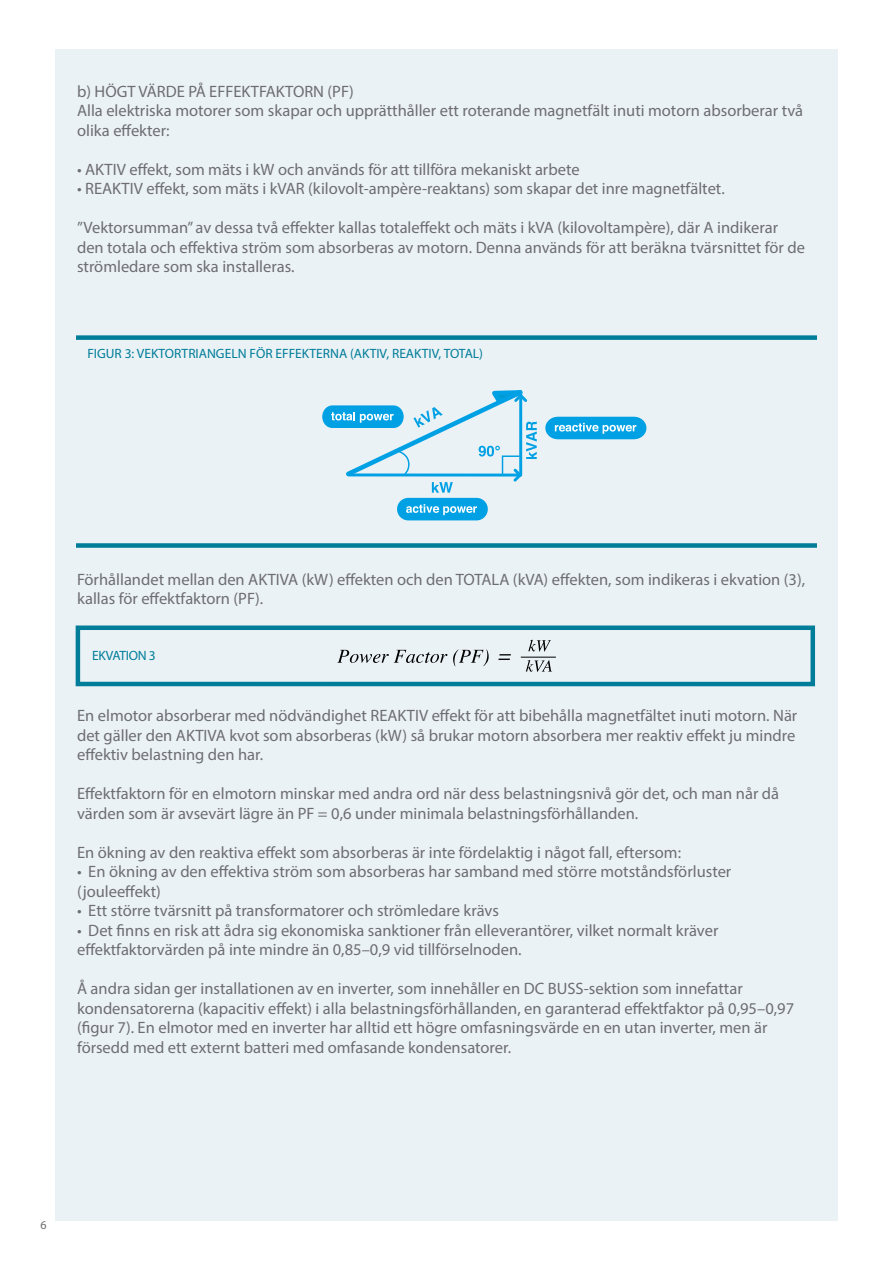
<style>
.page{position:relative;width:893px;height:1263px;background:#fff}
.page>*{position:absolute;margin:0;border:0;box-sizing:border-box;transform-origin:0 0}
.t1{font:16.5px/19.5px "Myriad Pro";color:#6d6e71}
.t2{font:13.5px "Myriad Pro";color:#007d99}
.t3{font:13.5px "Myriad Pro";letter-spacing:-.02em;color:#007d99}
.t4{font:12px "Myriad Pro";color:#6d6e71}
</style>
<div class="page">
<div style="left:55px;top:49px;width:782px;height:1171px;background:#ebf2f6"></div>
<div style="left:322px;top:405px;width:82px;height:23px;background:#00a1e4;border-radius:11px"></div>
<svg style="left:545px;top:417px;width:101px;height:22px;background:#2cb1e8"></svg>
<div style="left:397px;top:498px;width:91px;height:22px;background:#00a1e4;border-radius:11px"></div>
<svg style="left:406px;top:504px;width:71px;height:11px"></svg>
<svg style="left:331px;top:390px;width:206px;height:103px"></svg>
<div style="left:76px;top:335px;width:741px;height:5px;background:#007d99"></div>
<div style="left:76px;top:543px;width:741px;height:5px;background:#007d99"></div>
<div style="left:76px;top:625px;width:739px;height:61px;border:4px solid #007d99"></div>
<svg style="left:337px;top:650px;width:110px;height:13px"></svg>
<svg style="left:453px;top:649px;width:36px;height:17px"></svg>
<svg style="left:498px;top:654px;width:13px;height:6px"></svg>
<svg style="left:528px;top:640px;width:23px;height:11px"></svg>
<svg style="left:526px;top:660px;width:26px;height:12px"></svg>
<hr style="left:521px;top:657px;width:35px;height:1px;background:#000">
<p class="t1" style="left:77px;top:81px;width:728px">b) HÖGT VÄRDE PÅ EFFEKTFAKTORN (PF)<br>Alla elektriska motorer som skapar och upprätthåller ett roterande magnetfält inuti motorn absorberar två olika effekter:</p>
<p class="t1" style="left:77px;top:159px;width:504px">• AKTIV effekt, som mäts i kW och används för att tillföra mekaniskt arbete</p>
<p class="t1" style="left:77px;top:179px;width:649px">• REAKTIV effekt, som mäts i kVAR (kilovolt-ampère-reaktans) som skapar det inre magnetfältet.</p>
<p class="t1" style="left:77px;top:218px;width:729px">”Vektorsumman” av dessa två effekter kallas totaleffekt och mäts i kVA (kilovoltampère), där A indikerar den totala och effektiva ström som absorberas av motorn. Denna används för att beräkna tvärsnittet för de strömledare som ska installeras.</p>
<p class="t2" style="left:87px;top:345px;width:397px">FIGUR 3: VEKTORTRIANGELN FÖR EFFEKTERNA (AKTIV, REAKTIV, TOTAL)</p>
<p class="t1" style="left:77px;top:569px;width:730px">Förhållandet mellan den AKTIVA (kW) effekten och den TOTALA (kVA) effekten, som indikeras i ekvation (3), kallas för effektfaktorn (PF).</p>
<p class="t3" style="left:92px;top:647px;width:65px">EKVATION 3</p>
<p class="t1" style="left:77px;top:706px;width:722px;text-align:justify">En elmotor absorberar med nödvändighet REAKTIV effekt för att bibehålla magnetfältet inuti motorn. När det gäller den AKTIVA kvot som absorberas (kW) så brukar motorn absorbera mer reaktiv effekt ju mindre effektiv belastning den har.</p>
<p class="t1" style="left:77px;top:784px;width:704px">Effektfaktorn för en elmotorn minskar med andra ord när dess belastningsnivå gör det, och man når då värden som är avsevärt lägre än PF = 0,6 under minimala belastningsförhållanden.</p>
<p class="t1" style="left:77px;top:842px;width:605px">En ökning av den reaktiva effekt som absorberas är inte fördelaktig i något fall, eftersom:</p>
<p class="t1" style="left:77px;top:862px;width:656px">• En ökning av den effektiva ström som absorberas har samband med större motståndsförluster (jouleeffekt)</p>
<p class="t1" style="left:77px;top:901px;width:423px">• Ett större tvärsnitt på transformatorer och strömledare krävs</p>
<p class="t1" style="left:77px;top:920px;width:643px">• Det finns en risk att ådra sig ekonomiska sanktioner från elleverantörer, vilket normalt kräver effektfaktorvärden på inte mindre än 0,85–0,9 vid tillförselnoden.</p>
<p class="t1" style="left:77px;top:979px;width:719px">Å andra sidan ger installationen av en inverter, som innehåller en DC BUSS-sektion som innefattar kondensatorerna (kapacitiv effekt) i alla belastningsförhållanden, en garanterad effektfaktor på 0,95–0,97 (figur 7). En elmotor med en inverter har alltid ett högre omfasningsvärde en en utan inverter, men är försedd med ett externt batteri med omfasande kondensatorer.</p>
<p class="t4" style="left:41px;top:1218px;width:8px">6</p>
</div>
